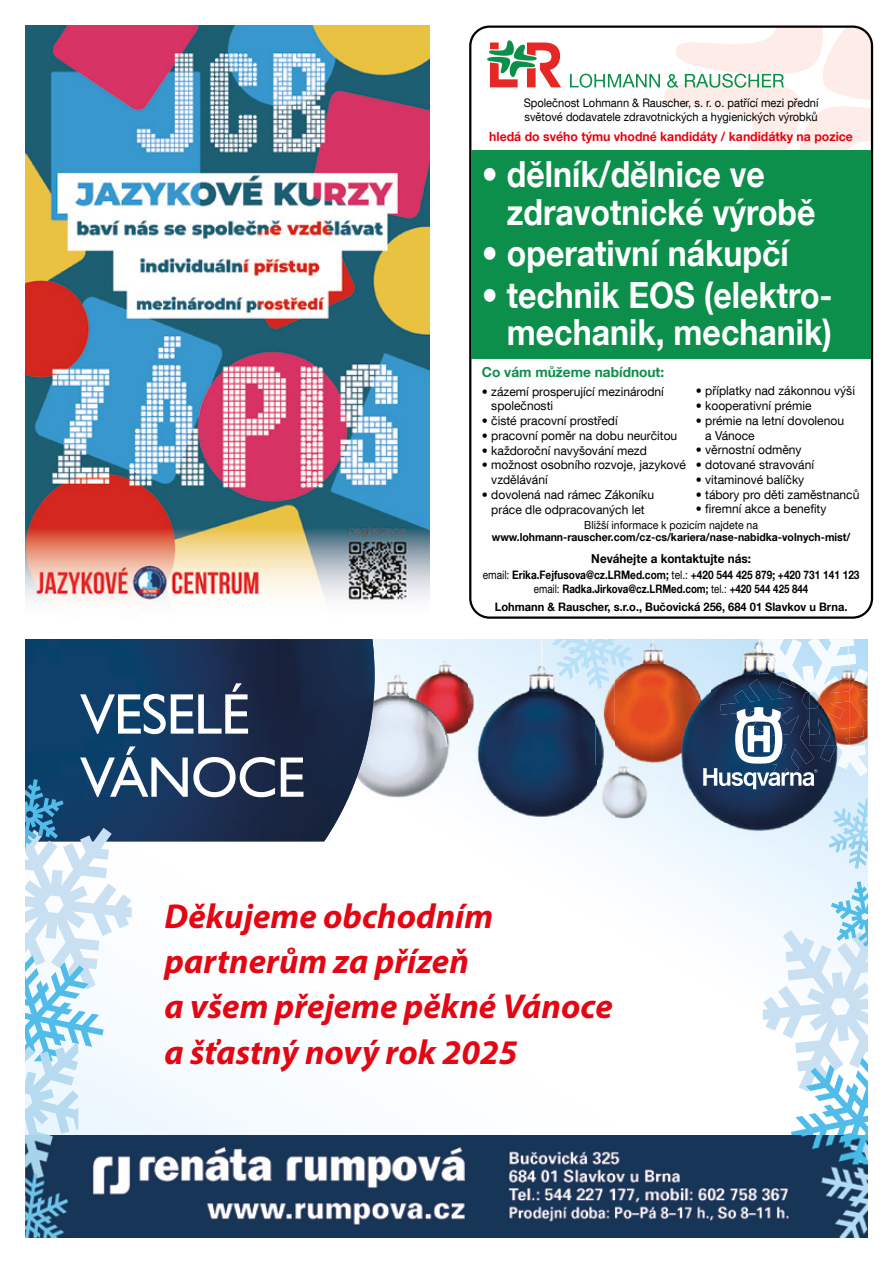
<style>
.page{position:relative;width:893px;height:1263px;background:#fff}
.page>*{position:absolute;margin:0;border:0;box-sizing:border-box;transform-origin:0 0}
.t1{font:700 36px/37.3px "Helvetica Neue LT Com";color:#fff;scale:.89 1}
.t2{font:italic 700 34.65px/45.2px "Myriad Pro";color:#e30613}
.t3{font:700 13.8px "Helvetica Neue LT Com";color:#0c8f4a}
.t4{font:700 12.75px "Helvetica Neue LT Com";color:#e30613}
.t5{font:700 12.45px "Helvetica Neue LT Com";color:#000;scale:.95 1}
.t6{font:12.3px/14.7px "Helvetica Neue LT Com";color:#000}
.t7{font:11.85px/13.8px "Helvetica Neue LT Com";color:#000;scale:.94 1}
.t8{font:700 11.7px/13.8px "Helvetica Neue LT Com";color:#000;text-align:center;scale:.86 1}
.t9{font:700 11.7px "Helvetica Neue LT Com";color:#000;scale:.95 1}
.t10{font:700 11.1px "Helvetica Neue LT Com";color:#000;scale:.95 1}
.t11{font:11.1px "Helvetica Neue LT Com";color:#000;scale:.95 1}
.s1{font-weight:400}
</style>
<div class="page">
<div style="left:471px;top:150px;width:400px;height:208px;background:#0c8f4a"></div>
<svg style="left:487px;top:40px;width:74px;height:47px"></svg>
<svg style="left:570px;top:26px;width:303px;height:174px"></svg>
<img style="left:26px;top:26px;width:403px;height:578px">
<img style="left:457px;top:639px;width:12px;height:95px">
<img style="left:375px;top:639px;width:81px;height:161px">
<img style="left:410px;top:639px;width:47px;height:95px">
<img style="left:615px;top:765px;width:35px;height:53px">
<img style="left:615px;top:639px;width:53px;height:126px">
<img style="left:615px;top:643px;width:18px;height:25px">
<img style="left:469px;top:639px;width:146px;height:181px">
<img style="left:552px;top:639px;width:43px;height:47px">
<img style="left:469px;top:639px;width:10px;height:95px">
<img style="left:595px;top:689px;width:20px;height:76px">
<img style="left:595px;top:639px;width:20px;height:50px">
<img style="left:668px;top:765px;width:182px;height:70px">
<img style="left:668px;top:639px;width:35px;height:126px">
<svg style="left:703px;top:639px;width:164px;height:150px"></svg>
<svg style="left:829px;top:799px;width:38px;height:69px;background:#c2e4f8"></svg>
<img style="left:303px;top:841px;width:21px;height:1px">
<img style="left:26px;top:639px;width:349px;height:202px">
<svg style="left:80px;top:683px;width:168px;height:51px"></svg>
<img style="left:836px;top:848px;width:19px;height:15px">
<svg style="left:763px;top:881px;width:104px;height:254px"></svg>
<svg style="left:26px;top:746px;width:277px;height:389px"></svg>
<img style="left:26px;top:1135px;width:841px;height:102px">
<p class="t7" style="left:524px;top:95px;width:315px">Společnost Lohmann &amp; Rauscher, s. r. o. patřící mezi přední světové dodavatele zdravotnických a hygienických výrobků</p>
<p class="t4" style="left:489px;top:128px;width:365px">hledá do svého týmu vhodné kandidáty / kandidátky na pozice</p>
<h1 class="t1" style="left:507px;top:155px;width:348px;text-indent:-25px">• dělník/dělnice ve zdravotnické výrobě</h1>
<h1 class="t1" style="left:482px;top:234px;width:346px">• operativní nákupčí</h1>
<h1 class="t1" style="left:482px;top:275px;width:395px;text-align:right">• technik EOS (elektro&shy;mechanik, mechanik)</h1>
<p class="t3" style="left:482px;top:363px;width:184px">Co vám můžeme nabídnout:</p>
<p class="t6" style="left:491px;top:383px;width:174px;text-indent:-9px">• zázemí prosperující mezinárodní společnosti</p>
<p class="t6" style="left:482px;top:413px;width:137px">• čisté pracovní prostředí</p>
<p class="t6" style="left:482px;top:428px;width:197px">• pracovní poměr na dobu neurčitou</p>
<p class="t6" style="left:482px;top:443px;width:166px">• každoroční navyšování mezd</p>
<p class="t6" style="left:491px;top:457px;width:196px;text-indent:-9px">• možnost osobního rozvoje, jazykové vzdělávání</p>
<p class="t6" style="left:482px;top:487px;width:174px;text-align:center">• dovolená nad rámec Zákoníku práce dle odpracovaných let</p>
<p class="t6" style="left:696px;top:383px;width:161px">• příplatky nad zákonnou výši</p>
<p class="t6" style="left:696px;top:398px;width:117px">• kooperativní prémie</p>
<p class="t6" style="left:705px;top:413px;width:140px;text-indent:-9px">• prémie na letní dovolenou a Vánoce</p>
<p class="t6" style="left:696px;top:442px;width:107px">• věrnostní odměny</p>
<p class="t6" style="left:696px;top:457px;width:120px">• dotované stravování</p>
<p class="t6" style="left:696px;top:472px;width:110px">• vitaminové balíčky</p>
<p class="t6" style="left:696px;top:487px;width:165px">• tábory pro děti zaměstnanců</p>
<p class="t6" style="left:696px;top:501px;width:132px">• firemní akce a benefity</p>
<p class="t11" style="left:584px;top:518px;width:185px">Bližší informace k pozicím najdete na</p>
<p class="t10" style="left:492px;top:530px;width:379px">www.lohmann-rauscher.com/cz-cs/kariera/nase-nabidka-volnych-mist/</p>
<p class="t5" style="left:591px;top:551px;width:170px">Neváhejte a kontaktujte nás:</p>
<p class="t8" style="left:483px;top:568px;width:440px"><span class="s1">email:</span> Erika.Fejfusova@cz.LRMed.com; <span class="s1">tel.:</span> +420 544 425 879; +420 731 141 123 <span class="s1">email:</span> Radka.Jirkova@cz.LRMed.com; <span class="s1">tel.:</span> +420 544 425 844</p>
<p class="t9" style="left:495px;top:599px;width:373px">Lohmann &amp; Rauscher, s.r.o., Bučovická 256, 684 01 Slavkov u Brna.</p>
<h2 class="t2" style="left:165px;top:893px;width:450px">Děkujeme obchodním partnerům za přízeň<br>a všem přejeme pěkné Vánoce a šťastný nový rok 2025</h2>
</div>
